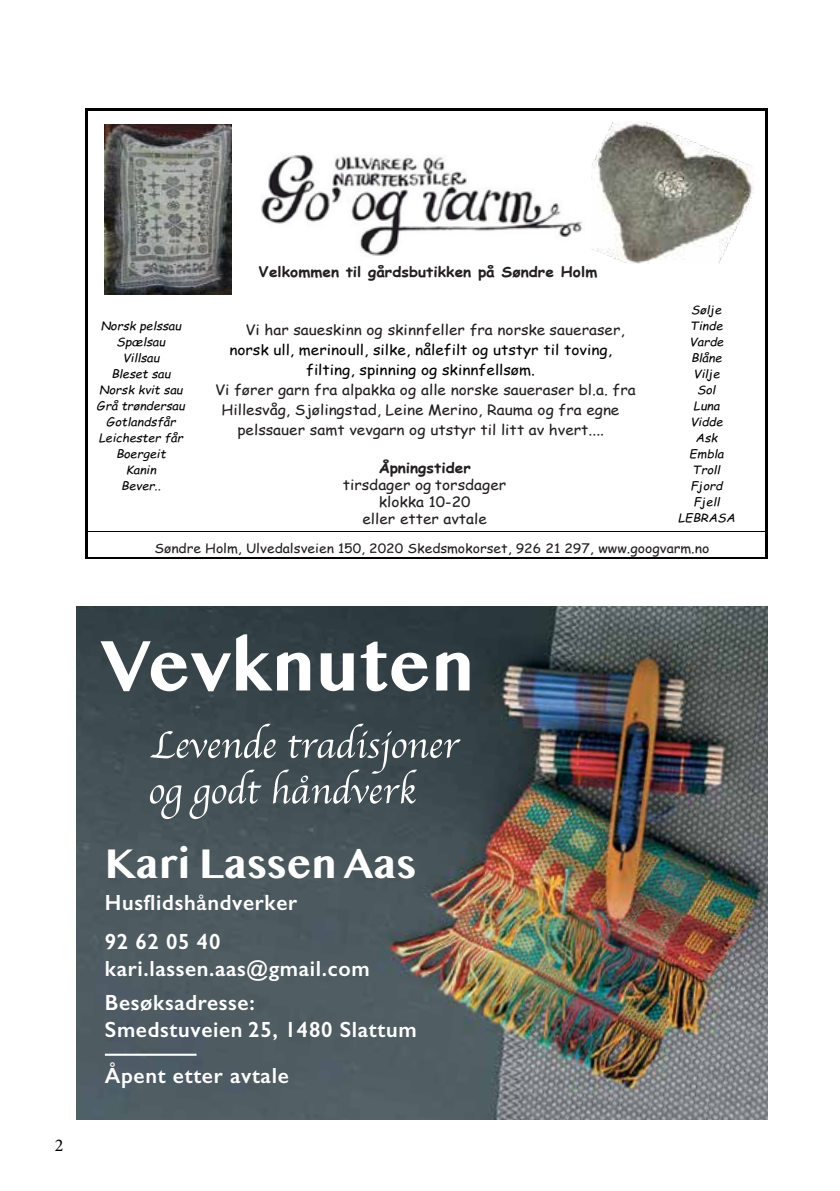
<style>
.page{position:relative;width:840px;height:1191px;background:#fff}
.page>*{position:absolute;margin:0;border:0;box-sizing:border-box;transform-origin:0 0}
.t1{font:700 43px "Lao MN";color:#fff}
.t2{font:600 22px/39px "Gill Sans";letter-spacing:.03em;color:#fff}
.t3{font:18px "Minion Pro";color:#000}
.t4{font:14.2px/17.2px "Comic Sans MS";color:#231f20;text-align:center;scale:1.08 1}
.t5{font:14.2px/20px "Comic Sans MS";color:#000;text-align:center;scale:1.08 1}
.t6{font:700 14.2px "Comic Sans MS";color:#231f20;scale:1.08 1}
.t7{font:12.8px "Comic Sans MS";color:#231f20;scale:1.08 1}
.t8{font:italic 11.6px/16px "Comic Sans MS";color:#000;text-align:center;scale:1.08 1}
</style>
<div class="page">
<hr style="left:87px;top:109px;width:108px;height:2px;background:#000">
<hr style="left:198px;top:109px;width:447px;height:2px;background:#000">
<hr style="left:648px;top:109px;width:117px;height:2px;background:#000">
<hr style="left:85px;top:111px;width:2px;height:190px;background:#000">
<hr style="left:765px;top:111px;width:2px;height:190px;background:#000">
<hr style="left:85px;top:301px;width:2px;height:230px;background:#000">
<hr style="left:765px;top:301px;width:2px;height:230px;background:#000">
<hr style="left:87px;top:531px;width:108px;height:1px;background:#000">
<hr style="left:196px;top:531px;width:449px;height:1px;background:#000">
<hr style="left:646px;top:531px;width:119px;height:1px;background:#000">
<hr style="left:85px;top:532px;width:2px;height:25px;background:#000">
<hr style="left:87px;top:557px;width:678px;height:1px;background:#000">
<hr style="left:765px;top:532px;width:2px;height:25px;background:#000">
<img style="left:261px;top:155px;width:322px;height:101px">
<img style="left:591px;top:121px;width:161px;height:142px">
<img style="left:105px;top:124px;width:127px;height:171px">
<img style="left:76px;top:607px;width:691px;height:512px">
<svg style="left:100px;top:634px;width:369px;height:57px"></svg>
<svg style="left:150px;top:723px;width:310px;height:96px;background:#566167"></svg>
<hr style="left:105px;top:1053px;width:91px;height:2px;background:#fff">
<p class="t6" style="left:258px;top:261px;width:315px">Velkommen til gårdsbutikken på Søndre Holm</p>
<p class="t8" style="left:677px;top:301px;width:54px">Sølje<br>Tinde<br>Varde<br>Blåne<br>Vilje<br>Sol<br>Luna<br>Vidde<br>Ask<br>Embla<br>Troll<br>Fjord<br>Fjell<br>LEBRASA</p>
<p class="t7" style="left:154px;top:539px;width:515px">Søndre Holm, Ulvedalsveien 150, 2020 Skedsmokorset, 926 21 297, www.googvarm.no</p>
<p class="t8" style="left:97px;top:317px;width:83px">Norsk pelssau<br>Spælsau<br>Villsau<br>Bleset sau<br>Norsk kvit sau<br>Grå trøndersau<br>Gotlandsfår<br>Leichester får<br>Boergeit<br>Kanin<br>Bever..</p>
<p class="t4" style="left:245px;top:321px;width:352px">Vi har saueskinn og skinnfeller fra norske saueraser,</p>
<p class="t5" style="left:229px;top:339px;width:355px">norsk ull, merinoull, silke, nålefilt og utstyr til toving, filting, spinning og skinnfellsøm.</p>
<p class="t4" style="left:215px;top:381px;width:391px">Vi fører garn fra alpakka og alle norske saueraser bl.a. fra</p>
<p class="t4" style="left:221px;top:401px;width:369px">Hillesvåg, Sjølingstad, Leine Merino, Rauma og fra egne</p>
<p class="t4" style="left:237px;top:421px;width:341px">pelssauer samt vevgarn og utstyr til litt av hvert....</p>
<p class="t6" style="left:378px;top:457px;width:87px">Åpningstider</p>
<p class="t4" style="left:342px;top:475px;width:153px">tirsdager og torsdager klokka 10-20<br>eller etter avtale</p>
<p class="t3" style="left:55px;top:1132px;width:10px">2</p>
<h1 class="t1" style="left:105px;top:838px;width:313px">Kari Lassen Aas</h1>
<h2 class="t2" style="left:105px;top:883px;width:194px">Husflidshåndverker<br>92 62 05 40</h2>
<h2 class="t2" style="left:105px;top:950px;width:266px;line-height:34.8px">kari.lassen.aas@gmail.com<br>Besøksadresse:</h2>
<h2 class="t2" style="left:105px;top:1005px;width:313px;line-height:46.6px">Smedstuveien 25, 1480 Slattum<br>Åpent etter avtale</h2>
</div>
